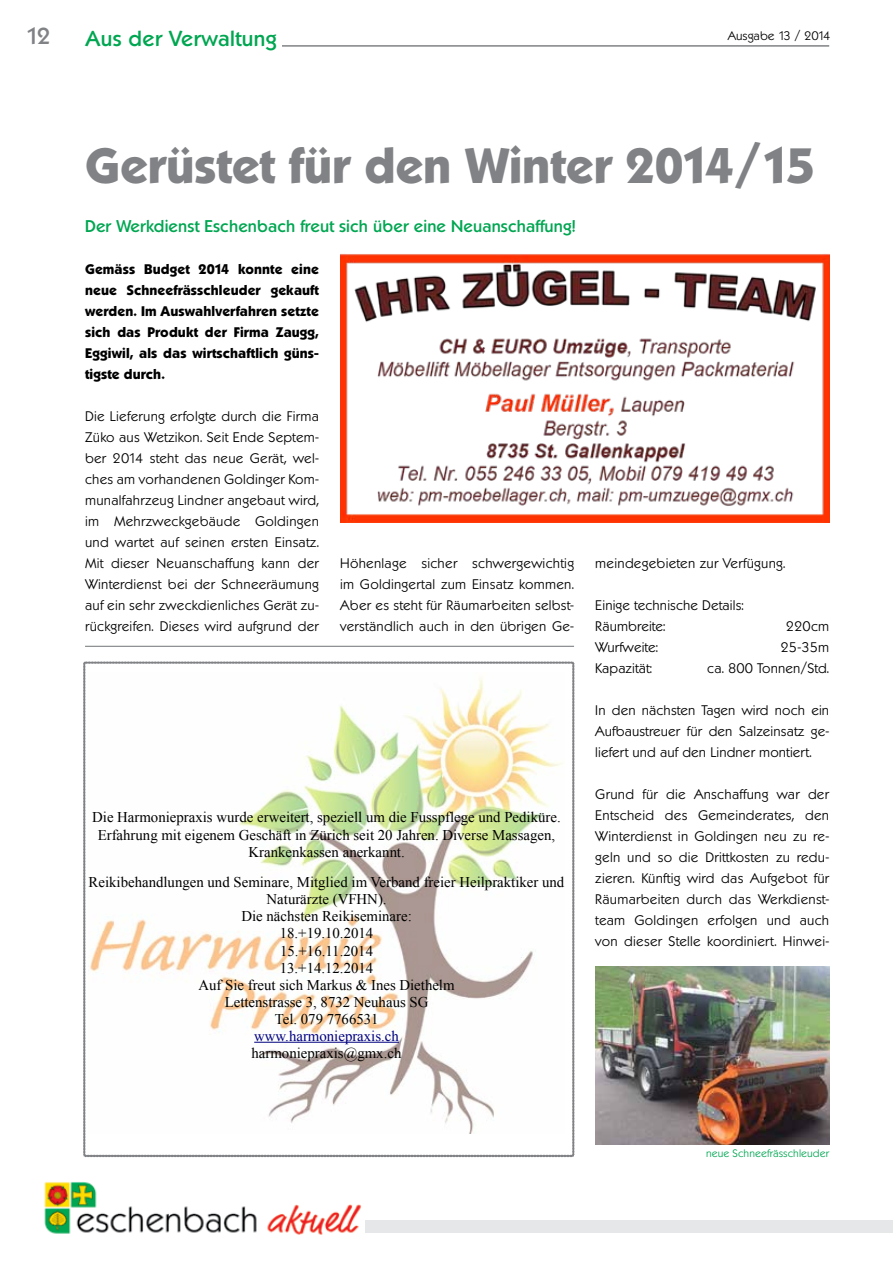
<style>
.page{position:relative;width:893px;height:1263px;background:#fff}
.page>*{position:absolute;margin:0;border:0;box-sizing:border-box;transform-origin:0 0}
.t1{font:700 48px "Koblenz TS";color:#808285}
.t2{font:500 22.5px "Koblenz TS";color:#808285}
.t3{font:500 21px "Koblenz TS";letter-spacing:.02em;color:#00a651}
.t4{font:500 16.5px "Koblenz TS";letter-spacing:.01em;color:#00a651}
.t5{font:14.85px/17.1px "Times New Roman";color:#000;text-align:center}
.t6{font:14.85px "Times New Roman";color:#000080}
.t7{font:300 13.5px/21px "Koblenz TS";letter-spacing:.02em;color:#000;text-align:justify}
.t8{font:700 13.5px/21px "Koblenz TS";letter-spacing:.01em;color:#000;text-align:justify}
.t9{font:300 12px "Koblenz TS";color:#000}
.t10{font:300 10.5px "Koblenz TS";letter-spacing:.01em;color:#00a651}
</style>
<div class="page">
<div style="left:351px;top:1220px;width:542px;height:13px;background:#e6e7e8"></div>
<img style="left:44px;top:1182px;width:320px;height:53px">
<hr style="left:85px;top:45px;width:744px;height:2px;background:#808285">
<div style="left:86px;top:31px;width:196px;height:29px;background:#fff"></div>
<svg style="left:83px;top:662px;width:491px;height:495px"></svg>
<hr style="left:85px;top:646px;width:489px;height:1px;background:#808285">
<img style="left:595px;top:966px;width:234px;height:178px">
<img style="left:340px;top:254px;width:489px;height:268px">
<h2 class="t2" style="left:26px;top:23px;width:26px">12</h2>
<h3 class="t3" style="left:86px;top:26px;width:193px">Aus der Verwaltung</h3>
<p class="t9" style="left:728px;top:29px;width:104px">Ausgabe 13 / 2014</p>
<h1 class="t1" style="left:85px;top:136px;width:731px">Gerüstet für den Winter 2014/15</h1>
<p class="t4" style="left:85px;top:216px;width:492px">Der Werkdienst Eschenbach freut sich über eine Neuanschaffung!</p>
<p class="t8" style="left:85px;top:259px;width:235px">Gemäss Budget 2014 konnte eine neue Schneefrässchleuder gekauft werden. Im Auswahlverfahren setzte sich das Produkt der Firma Zaugg, Eggiwil, als das wirtschaftlich güns&shy;tigste durch.</p>
<p class="t7" style="left:85px;top:406px;width:235px">Die Lieferung erfolgte durch die Firma Züko aus Wetzikon. Seit Ende Septem&shy;ber 2014 steht das neue Gerät, wel&shy;ches am vorhandenen Goldinger Kom&shy;munalfahrzeug Lindner angebaut wird, im Mehrzweckgebäude Goldingen und wartet auf seinen ersten Einsatz.<br>Mit dieser Neuanschaffung kann der Winterdienst bei der Schneeräumung auf ein sehr zweckdienliches Gerät zu&shy;rückgreifen. Dieses wird aufgrund der</p>
<p class="t7" style="left:340px;top:553px;width:235px">Höhenlage sicher schwergewichtig im Goldingertal zum Einsatz kommen.<br>Aber es steht für Räumarbeiten selbst&shy;verständlich auch in den übrigen Ge-</p>
<p class="t5" style="left:92px;top:810px;width:470px">Die Harmoniepraxis wurde erweitert, speziell um die Fusspflege und Pediküre.<br>Erfahrung mit eigenem Geschäft in Zürich seit 20 Jahren. Diverse Massagen,<br>Krankenkassen anerkannt.</p>
<p class="t5" style="left:89px;top:875px;width:477px">Reikibehandlungen und Seminare, Mitglied im Verband freier Heilpraktiker und<br>Naturärzte (VFHN).<br>Die nächsten Reikiseminare:<br>18.+19.10.2014<br>15.+16.11.2014<br>13.+14.12.2014<br>Auf Sie freut sich Markus &amp; Ines Diethelm<br>Lettenstrasse 3, 8732 Neuhaus SG<br>Tel. 079 7766531</p>
<p class="t6" style="left:254px;top:1030px;width:146px">www.harmoniepraxis.ch</p>
<p class="t5" style="left:252px;top:1046px;width:151px">harmoniepraxis@gmx.ch</p>
<p class="t7" style="left:595px;top:553px;width:192px">meindegebieten zur Verfügung.</p>
<p class="t7" style="left:595px;top:595px;width:150px">Einige technische Details:<br>Räumbreite:</p>
<p class="t7" style="left:786px;top:616px;width:45px">220cm</p>
<p class="t7" style="left:595px;top:637px;width:64px">Wurfweite:</p>
<p class="t7" style="left:780px;top:637px;width:50px">25-35m</p>
<p class="t7" style="left:595px;top:658px;width:58px">Kapazität:</p>
<p class="t7" style="left:707px;top:658px;width:123px">ca. 800 Tonnen/Std.</p>
<p class="t7" style="left:595px;top:700px;width:235px">In den nächsten Tagen wird noch ein Aufbaustreuer für den Salzeinsatz ge&shy;liefert und auf den Lindner montiert.</p>
<p class="t7" style="left:595px;top:784px;width:235px">Grund für die Anschaffung war der Entscheid des Gemeinderates, den Winterdienst in Goldingen neu zu re&shy;geln und so die Drittkosten zu redu&shy;zieren. Künftig wird das Aufgebot für Räumarbeiten durch das Werkdienst&shy;team Goldingen erfolgen und auch von dieser Stelle koordiniert. Hinwei-</p>
<p class="t10" style="left:706px;top:1146px;width:125px">neue Schneefrässchleuder</p>
</div>
